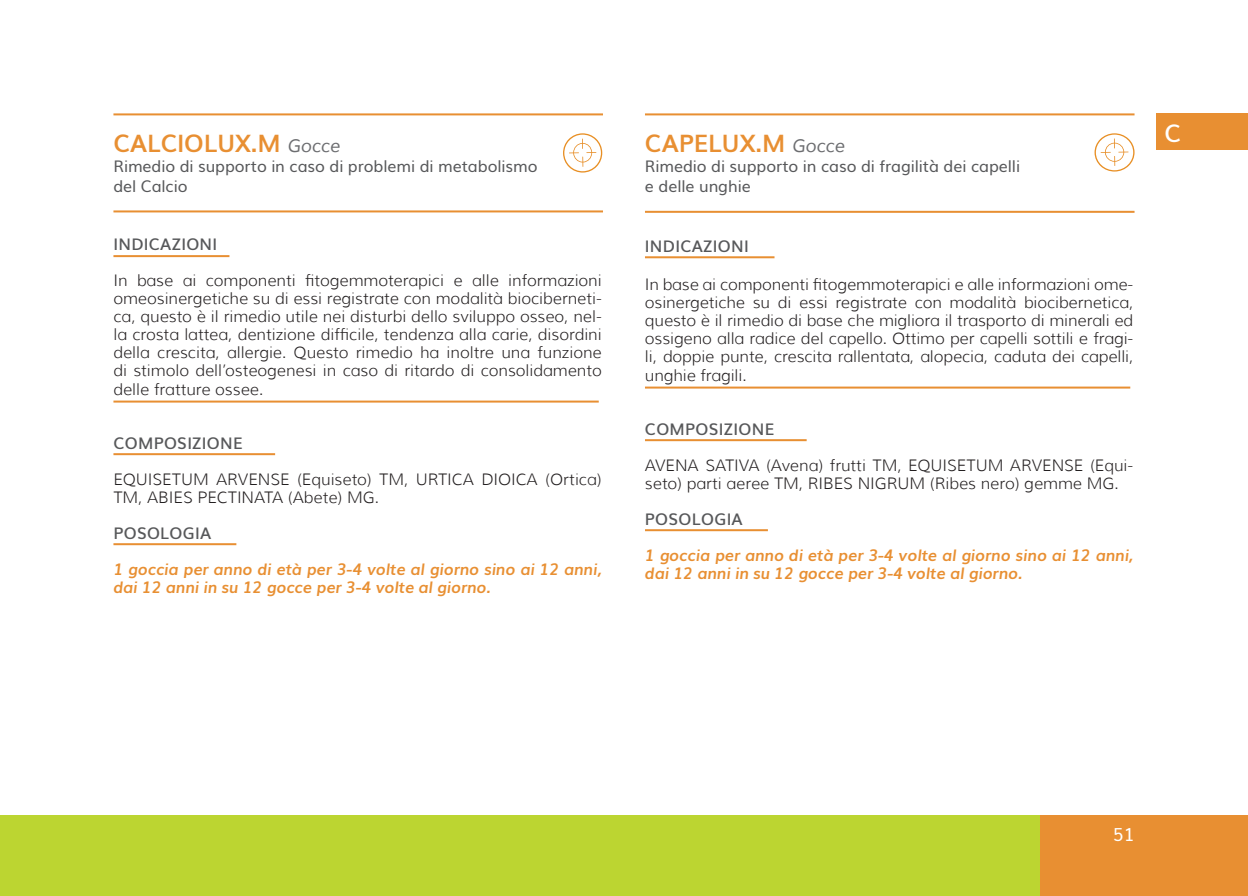
<style>
.page{position:relative;width:1248px;height:896px;background:#fff}
.page>*{position:absolute;margin:0;border:0;box-sizing:border-box;transform-origin:0 0}
.Nome_del_prodotto{font:700 24px "Muli";letter-spacing:-.005em;color:#e88f32}
.t1{font:600 24px "Muli";color:#fff}
.t2{font:18px "Muli";color:#fff}
.Testo_paragrafo{font:300 16px/18px "Muli";color:#231f20;text-align:justify}
.t3{font:italic 700 16px/18px "Muli";letter-spacing:-.005em;color:#e88f32}
.Sottotitolo_nome{font:16px/20px "Muli";letter-spacing:-.005em;color:#57585a}
.Sottotitolo_nome-2{font:600 16px "Muli";letter-spacing:.02em;color:#57585a}
.s1{font-weight:400;font-style:italic;font-size:18px;color:#6c6d70}
</style>
<div class="page">
<div style="left:0;top:815px;width:1040px;height:81px;background:#bcd531"></div>
<div style="left:1040px;top:815px;width:207px;height:81px;background:#e88f32"></div>
<hr style="left:113px;top:113px;width:490px;height:2px;background:#e88f32">
<hr style="left:113px;top:210px;width:490px;height:2px;background:#e88f32">
<hr style="left:113px;top:255px;width:116px;height:2px;background:#e88f32">
<hr style="left:113px;top:400px;width:485px;height:2px;background:#e88f32">
<hr style="left:113px;top:453px;width:162px;height:2px;background:#e88f32">
<hr style="left:113px;top:543px;width:123px;height:2px;background:#e88f32">
<hr style="left:645px;top:113px;width:489px;height:2px;background:#e88f32">
<hr style="left:645px;top:211px;width:489px;height:2px;background:#e88f32">
<hr style="left:645px;top:256px;width:129px;height:2px;background:#e88f32">
<hr style="left:645px;top:386px;width:485px;height:2px;background:#e88f32">
<hr style="left:645px;top:439px;width:161px;height:2px;background:#e88f32">
<hr style="left:645px;top:529px;width:122px;height:2px;background:#e88f32">
<svg style="left:563px;top:133px;width:39px;height:40px"></svg>
<svg style="left:1094px;top:133px;width:40px;height:39px"></svg>
<div style="left:1155px;top:113px;width:92px;height:37px;background:#e88f32"></div>
<p class="Nome_del_prodotto" style="left:113px;top:124px;width:228px">CALCIOLUX.M <span class="s1">Gocce</span></p>
<p class="Sottotitolo_nome" style="left:113px;top:155px;width:425px">Rimedio di supporto in caso di problemi di metabolismo del Calcio</p>
<p class="Sottotitolo_nome-2" style="left:113px;top:232px;width:105px">INDICAZIONI</p>
<p class="Testo_paragrafo" style="left:113px;top:272px;width:490px">In base ai componenti fitogemmoterapici e alle informazioni omeosinergetiche su di essi registrate con modalità biociberneti&shy;ca, questo è il rimedio utile nei disturbi dello sviluppo osseo, nel&shy;la crosta lattea, dentizione difficile, tendenza alla carie, disordini della crescita, allergie. Questo rimedio ha inoltre una funzione di stimolo dell’osteogenesi in caso di ritardo di consolidamento delle fratture ossee.</p>
<p class="Sottotitolo_nome-2" style="left:113px;top:430px;width:131px">COMPOSIZIONE</p>
<p class="Testo_paragrafo" style="left:113px;top:470px;width:490px">EQUISETUM ARVENSE (Equiseto) TM, URTICA DIOICA (Ortica)<br>TM, ABIES PECTINATA (Abete) MG.</p>
<p class="Sottotitolo_nome-2" style="left:113px;top:520px;width:99px">POSOLOGIA</p>
<p class="t3" style="left:113px;top:559px;width:489px">1 goccia per anno di età per 3-4 volte al giorno sino ai 12 anni, dai 12 anni in su 12 gocce per 3-4 volte al giorno.</p>
<p class="Nome_del_prodotto" style="left:645px;top:124px;width:201px">CAPELUX.M <span class="s1">Gocce</span></p>
<p class="Sottotitolo_nome" style="left:645px;top:155px;width:376px">Rimedio di supporto in caso di fragilità dei capelli</p>
<p class="Sottotitolo_nome" style="left:645px;top:175px;width:107px">e delle unghie</p>
<p class="Sottotitolo_nome-2" style="left:645px;top:234px;width:105px">INDICAZIONI</p>
<p class="Testo_paragrafo" style="left:645px;top:276px;width:490px">In base ai componenti fitogemmoterapici e alle informazioni ome&shy;osinergetiche su di essi registrate con modalità biocibernetica, questo è il rimedio di base che migliora il trasporto di minerali ed ossigeno alla radice del capello. Ottimo per capelli sottili e fragi&shy;li, doppie punte, crescita rallentata, alopecia, caduta dei capelli, unghie fragili.</p>
<p class="Sottotitolo_nome-2" style="left:645px;top:416px;width:131px">COMPOSIZIONE</p>
<p class="Testo_paragrafo" style="left:645px;top:456px;width:489px">AVENA SATIVA (Avena) frutti TM, EQUISETUM ARVENSE (Equi&shy;seto) parti aeree TM, RIBES NIGRUM (Ribes nero) gemme MG.</p>
<p class="Sottotitolo_nome-2" style="left:645px;top:506px;width:99px">POSOLOGIA</p>
<p class="t3" style="left:645px;top:545px;width:489px">1 goccia per anno di età per 3-4 volte al giorno sino ai 12 anni, dai 12 anni in su 12 gocce per 3-4 volte al giorno.</p>
<p class="t1" style="left:1164px;top:113px;width:18px">C</p>
<p class="t2" style="left:1112px;top:820px;width:23px">51</p>
</div>
